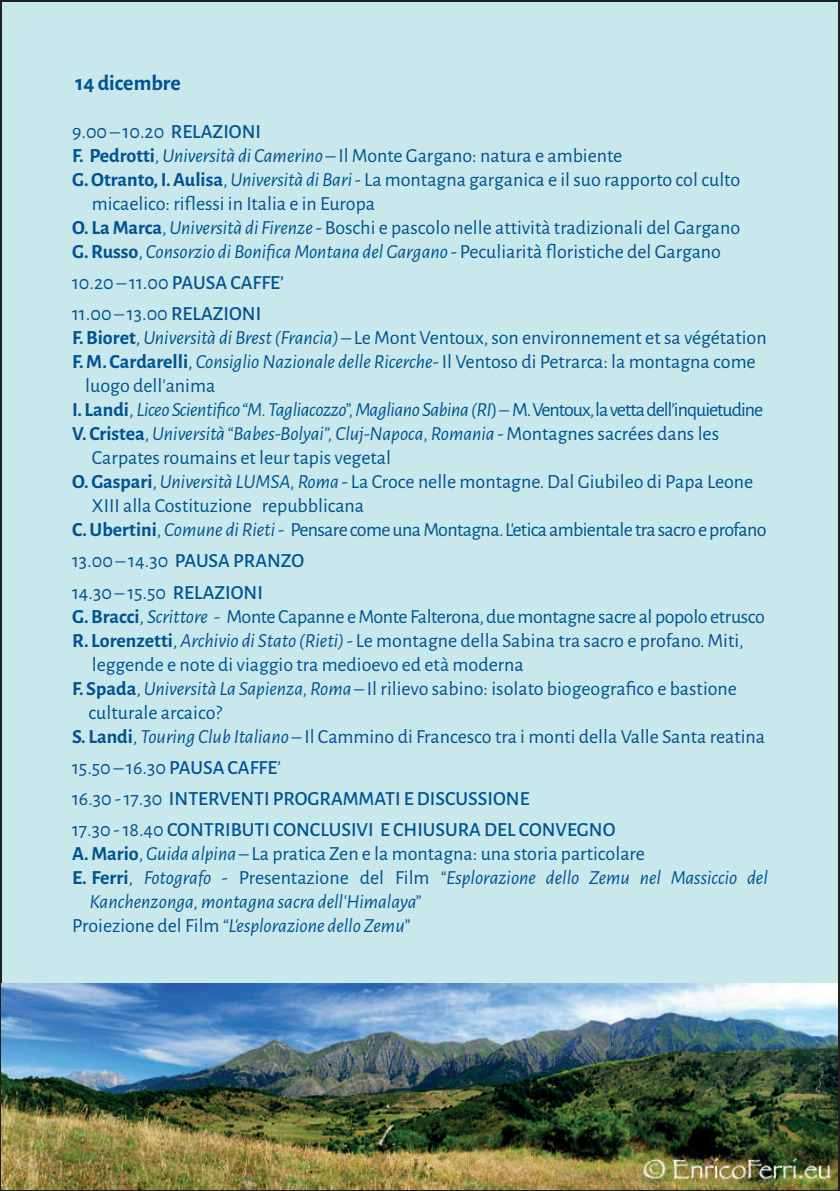
<style>
.page{position:relative;width:840px;height:1191px;background:#fff}
.page>*{position:absolute;margin:0;border:0;box-sizing:border-box;transform-origin:0 0}
.t1{font:700 22px "Alegreya Sans";color:#015291}
.t2{font:20px/31.2px "Alegreya Sans";color:#015291}
.t3{font:italic 20px "Alegreya Sans";color:#015291}
.t4{font:500 20px/31.2px "Alegreya Sans";color:#015291}
.t5{font:italic 20px "Alegreya Sans";letter-spacing:-.02em;color:#015291}
.t6{font:20px "Alegreya Sans";letter-spacing:-.03em;color:#015291}
.t7{font:20px "Alegreya Sans";letter-spacing:-.02em;color:#015291}
.s1{font-weight:500}
.s2{font-weight:700}
.s3{font-style:italic}
.s4{font-weight:700;font-style:normal}
.s5{font-style:normal}
.s6{font-weight:400}
</style>
<div class="page">
<div style="left:1px;top:1px;width:837px;height:1189px;background:#c8e8ec"></div>
<svg style="left:0;top:0;width:1px;height:1191px"></svg>
<img style="left:2px;top:984px;width:835px;height:205px">
<p class="t1" style="left:75px;top:66px;width:107px">14 dicembre</p>
<p class="t2" style="left:72px;top:115px;width:190px">9.00 – 10.20 <span class="s1">RELAZIONI</span></p>
<p class="t2" style="left:72px;top:139px;width:551px"><span class="s2">F. Pedrotti</span>, <span class="s3">Università di Camerino</span> – Il Monte Gargano: natura e ambiente</p>
<p class="t2" style="left:72px;top:163px;width:669px"><span class="s2">G. Otranto, I. Aulisa</span>, <span class="s3">Università di Bari</span> - La montagna garganica e il suo rapporto col culto</p>
<p class="t2" style="left:92px;top:187px;width:284px">micaelico: riflessi in Italia e in Europa</p>
<p class="t2" style="left:72px;top:211px;width:669px"><span class="s2">O. La Marca</span>, <span class="s3">Università di Firenze</span> - Boschi e pascolo nelle attività tradizionali del Gargano</p>
<p class="t3" style="left:72px;top:238px;width:650px"><span class="s4">G. Russo</span><span class="s5">,</span> Consorzio di Bonifica Montana del Gargano <span class="s5">- Peculiarità floristiche del Gargano</span></p>
<p class="t2" style="left:72px;top:266px;width:213px">10.20 – 11.00 <span class="s1">PAUSA CAFFE’<br></span>11.00 – 13.00 <span class="s1">RELAZIONI</span></p>
<p class="t2" style="left:72px;top:321px;width:695px"><span class="s2">F. Bioret</span>, <span class="s3">Università di Brest (Francia)</span> – Le Mont Ventoux, son environnement et sa végétation</p>
<p class="t2" style="left:72px;top:345px;width:684px"><span class="s2">F. M. Cardarelli</span>, <span class="s3">Consiglio Nazionale delle Ricerche</span>- Il Ventoso di Petrarca: la montagna come</p>
<p class="t2" style="left:85px;top:369px;width:131px">luogo dell’anima</p>
<p class="t5" style="left:72px;top:396px;width:692px"><span class="s4">I. Landi</span><span class="s5">,</span> Liceo Scientifico “M. Tagliacozzo”, Magliano Sabina (RI<span class="s5">) – M. Ventoux, la vetta dell’inquietudine</span></p>
<p class="t3" style="left:72px;top:420px;width:648px"><span class="s4">V. Cristea</span><span class="s5">,</span> Università “Babes-Bolyai”, Cluj-Napoca, Romania <span class="s5">- Montagnes sacrées dans les</span></p>
<p class="t2" style="left:92px;top:441px;width:300px">Carpates roumains et leur tapis vegetal</p>
<p class="t2" style="left:72px;top:465px;width:682px"><span class="s2">O. Gaspari</span>, <span class="s3">Università LUMSA, Roma</span> - La Croce nelle montagne. Dal Giubileo di Papa Leone</p>
<p class="t2" style="left:92px;top:489px;width:273px">XIII alla Costituzione repubblicana</p>
<p class="t6" style="left:72px;top:516px;width:695px"><span class="s2">C. Ubertini</span>, <span class="s3">Comune di Rieti</span> - Pensare come una Montagna. L’etica ambientale tra sacro e profano</p>
<p class="t2" style="left:72px;top:544px;width:234px">13.00 – 14.30 <span class="s1">PAUSA PRANZO<br></span>14.30 – 15.50 <span class="s1">RELAZIONI</span></p>
<p class="t7" style="left:72px;top:602px;width:694px"><span class="s2">G. Bracci</span>, <span class="s3">Scrittore</span> - Monte Capanne e Monte Falterona, due montagne sacre al popolo etrusco</p>
<p class="t2" style="left:72px;top:623px;width:672px"><span class="s2">R. Lorenzetti</span>, <span class="s3">Archivio di Stato (Rieti)</span> - Le montagne della Sabina tra sacro e profano. Miti,</p>
<p class="t2" style="left:92px;top:647px;width:433px">leggende e note di viaggio tra medioevo ed età moderna</p>
<p class="t2" style="left:72px;top:671px;width:666px"><span class="s2">F. Spada</span>, <span class="s3">Università La Sapienza, Roma</span> – Il rilievo sabino: isolato biogeografico e bastione</p>
<p class="t2" style="left:88px;top:695px;width:135px">culturale arcaico?</p>
<p class="t2" style="left:72px;top:719px;width:694px"><span class="s2">S. Landi</span>, <span class="s3">Touring Club Italiano</span> – Il Cammino di Francesco tra i monti della Valle Santa reatina</p>
<p class="t4" style="left:72px;top:750px;width:544px"><span class="s6">15.50 – 16.30</span> PAUSA CAFFE<span class="s6">’<br>16.30 - 17.30</span> INTERVENTI PROGRAMMATI E DISCUSSIONE<br><span class="s6">17.30 - 18.40</span> CONTRIBUTI CONCLUSIVI E CHIUSURA DEL CONVEGNO</p>
<p class="t2" style="left:72px;top:837px;width:574px"><span class="s2">A. Mario</span>, <span class="s3">Guida alpina</span> – La pratica Zen e la montagna: una storia particolare</p>
<p class="t3" style="left:72px;top:864px;width:697px"><span class="s4">E. Ferri</span><span class="s5">,</span> Fotografo <span class="s5">- Presentazione del Film</span> “Esplorazione dello Zemu nel Massiccio del</p>
<p class="t3" style="left:90px;top:888px;width:333px">Kanchenzonga, montagna sacra dell’Himalaya”</p>
<p class="t3" style="left:72px;top:912px;width:339px"><span class="s5">Proiezione del Film</span> “L’esplorazione dello Zemu”</p>
</div>
